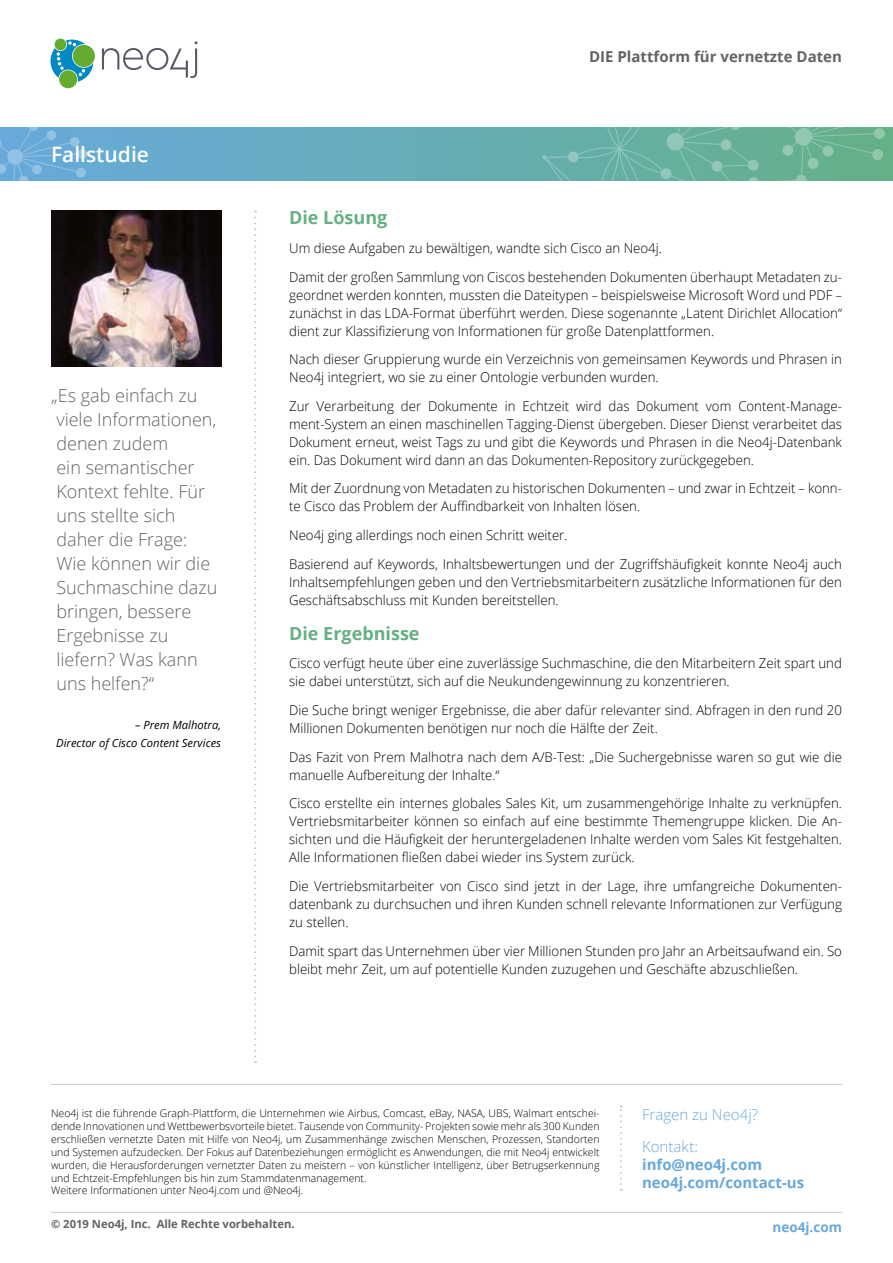
<style>
.page{position:relative;width:893px;height:1263px;background:#fff}
.page>*{position:absolute;margin:0;border:0;box-sizing:border-box;transform-origin:0 0}
.t1{font:600 21px "Open Sans";color:#fff}
.t2{font:300 18px/24px "Open Sans";color:#646363}
.t3{font:700 18px "Open Sans";color:#64b083}
.t4{font:700 15px/18px "Open Sans";color:#67a8db}
.t5{font:700 15px "Open Sans";color:#646363}
.t6{font:300 15px/31.5px "Open Sans";color:#67a8db}
.t7{font:300 13.5px/18px "Open Sans";color:#000}
.t8{font:700 13.5px "Open Sans";color:#67a8db}
.t9{font:italic 11.25px/18px "Open Sans";color:#000;text-align:right}
.t10{font:700 11.25px "Open Sans";color:#646363}
.t11{font:300 10.5px/12.9px "Open Sans";color:#000}
.s1{color:#fff}
</style>
<div class="page">
<svg style="left:79px;top:127px;width:814px;height:54px;background:#65acbe"></svg>
<svg style="left:666px;top:133px;width:18px;height:17px"></svg>
<div style="left:661px;top:168px;width:11px;height:11px;background:#92c6ba;border-radius:50%"></div>
<div style="left:874px;top:128px;width:11px;height:11px;background:#92c7aa;border-radius:50%"></div>
<div style="left:872px;top:149px;width:11px;height:11px;background:#92c7aa;border-radius:50%"></div>
<svg style="left:542px;top:127px;width:121px;height:54px;background:#69b0a7"></svg>
<svg style="left:670px;top:127px;width:205px;height:54px;background:#6bb297"></svg>
<div style="left:78px;top:149px;width:9px;height:10px;background:#94c3e0;border-radius:50%"></div>
<div style="left:76px;top:168px;width:10px;height:10px;background:#94c3e0;border-radius:50%"></div>
<svg style="left:0;top:127px;width:79px;height:54px;background:#6fadd9"></svg>
<svg style="left:102px;top:41px;width:96px;height:37px"></svg>
<svg style="left:51px;top:40px;width:42px;height:42px"></svg>
<div style="left:73px;top:45px;width:22px;height:22px;background:#64ab30;border-radius:50%"></div>
<div style="left:59px;top:70px;width:18px;height:18px;background:#64ab30;border-radius:50%"></div>
<div style="left:55px;top:39px;width:11px;height:11px;background:#64ab30;border-radius:50%"></div>
<hr style="left:51px;top:1212px;width:791px;height:1px;background:#c6c6c6">
<hr style="left:51px;top:1084px;width:791px;height:1px;background:#c6c6c6">
<svg style="left:254px;top:210px;width:2px;height:853px"></svg>
<svg style="left:620px;top:1106px;width:2px;height:85px"></svg>
<img style="left:51px;top:210px;width:170px;height:157px">
<h1 class="t1" style="left:51px;top:140px;width:99px">Fallstudie</h1>
<h2 class="t2" style="left:51px;top:383px;width:168px">„Es gab einfach zu viele Informationen, denen zudem<br>ein semantischer<br>Kontext fehlte. Für uns stellte sich daher die Frage:<br>Wie können wir die<br>Suchmaschine dazu bringen, bessere<br>Ergebnisse zu liefern? Was kann uns helfen?“</h2>
<p class="t9" style="left:56px;top:716px;width:166px">– Prem Malhotra,<br>Director of Cisco Content Services</p>
<p class="t5" style="left:589px;top:46px;width:254px">DIE Plattform für vernetzte Daten</p>
<h2 class="t3" style="left:289px;top:205px;width:100px">Die Lösung</h2>
<p class="t7" style="left:289px;top:233px;width:554px;line-height:28.7px">Um diese Aufgaben zu bewältigen, wandte sich Cisco an Neo4j.<br>Damit der großen Sammlung von Ciscos bestehenden Dokumenten überhaupt Metadaten zu-</p>
<p class="t7" style="left:289px;top:285px;width:554px;text-align:justify">geordnet werden konnten, mussten die Dateitypen – beispielsweise Microsoft Word und PDF – zunächst in das LDA-Format überführt werden. Diese sogenannte „Latent Dirichlet Allocation“ dient zur Klassifizierung von Informationen für große Datenplattformen.</p>
<p class="t7" style="left:289px;top:350px;width:554px">Nach dieser Gruppierung wurde ein Verzeichnis von gemeinsamen Keywords und Phrasen in<br>Neo4j integriert, wo sie zu einer Ontologie verbunden wurden.</p>
<p class="t7" style="left:289px;top:397px;width:554px;text-align:justify">Zur Verarbeitung der Dokumente in Echtzeit wird das Dokument vom Content-Manage&shy;ment-System an einen maschinellen Tagging-Dienst übergeben. Dieser Dienst verarbeitet das Dokument erneut, weist Tags zu und gibt die Keywords und Phrasen in die Neo4j-Datenbank ein. Das Dokument wird dann an das Dokumenten-Repository zurückgegeben.</p>
<p class="t7" style="left:289px;top:479px;width:554px">Mit der Zuordnung von Metadaten zu historischen Dokumenten – und zwar in Echtzeit – konn&shy;te Cisco das Problem der Auffindbarkeit von Inhalten lösen.</p>
<p class="t7" style="left:289px;top:520px;width:554px;line-height:28.7px">Neo4j ging allerdings noch einen Schritt weiter.<br>Basierend auf Keywords, Inhaltsbewertungen und der Zugriffshäufigkeit konnte Neo4j auch</p>
<p class="t7" style="left:289px;top:572px;width:554px">Inhaltsempfehlungen geben und den Vertriebsmitarbeitern zusätzliche Informationen für den<br>Geschäftsabschluss mit Kunden bereitstellen.</p>
<h2 class="t3" style="left:289px;top:620px;width:132px">Die Ergebnisse</h2>
<p class="t7" style="left:289px;top:654px;width:554px">Cisco verfügt heute über eine zuverlässige Suchmaschine, die den Mitarbeitern Zeit spart und sie dabei unterstützt, sich auf die Neukundengewinnung zu konzentrieren.</p>
<p class="t7" style="left:289px;top:701px;width:554px">Die Suche bringt weniger Ergebnisse, die aber dafür relevanter sind. Abfragen in den rund 20<br>Millionen Dokumenten benötigen nur noch die Hälfte der Zeit.</p>
<p class="t7" style="left:289px;top:747px;width:554px">Das Fazit von Prem Malhotra nach dem A/B-Test: „Die Suchergebnisse waren so gut wie die manuelle Aufbereitung der Inhalte.“</p>
<p class="t7" style="left:289px;top:794px;width:554px;text-align:justify">Cisco erstellte ein internes globales Sales Kit, um zusammengehörige Inhalte zu verknüpfen.<br>Vertriebsmitarbeiter können so einfach auf eine bestimmte Themengruppe klicken. Die An&shy;sichten und die Häufigkeit der heruntergeladenen Inhalte werden vom Sales Kit festgehalten.<br>Alle Informationen fließen dabei wieder ins System zurück.</p>
<p class="t7" style="left:289px;top:877px;width:554px;text-align:justify">Die Vertriebsmitarbeiter von Cisco sind jetzt in der Lage, ihre umfangreiche Dokumenten&shy;datenbank zu durchsuchen und ihren Kunden schnell relevante Informationen zur Verfügung zu stellen.</p>
<p class="t7" style="left:289px;top:941px;width:554px">Damit spart das Unternehmen über vier Millionen Stunden pro Jahr an Arbeitsaufwand ein. So bleibt mehr Zeit, um auf potentielle Kunden zuzugehen und Geschäfte abzuschließen.</p>
<p class="t11" style="left:51px;top:1107px;width:550px">Neo4j ist die führende Graph-Plattform, die Unternehmen wie Airbus, Comcast, eBay, NASA, UBS, Walmart entschei&shy;dende Innovationen und Wettbewerbsvorteile bietet. Tausende von Community- Projekten sowie mehr als 300 Kunden erschließen vernetzte Daten mit Hilfe von Neo4j, um Zusammenhänge zwischen Menschen, Prozessen, Standorten und Systemen aufzudecken. Der Fokus auf Datenbeziehungen ermöglicht es Anwendungen, die mit Neo4j entwickelt wurden, die Herausforderungen vernetzter Daten zu meistern – von künstlicher Intelligenz, über Betrugserkennung und Echtzeit-Empfehlungen bis hin zum Stammdatenmanagement.<br>Weitere Informationen unter Neo4j.com und @Neo4j.</p>
<p class="t6" style="left:642px;top:1098px;width:117px">Fragen zu Neo4j?<br>Kontakt:</p>
<p class="t4" style="left:642px;top:1155px;width:164px">info@neo4j.com neo4j.com/contact-us</p>
<p class="t10" style="left:51px;top:1216px;width:245px">© 2019 Neo4j, Inc. Alle Rechte vorbehalten.</p>
<p class="t8" style="left:734px;top:1218px;width:109px"><span class="s1">www.</span>neo4j.com</p>
</div>
